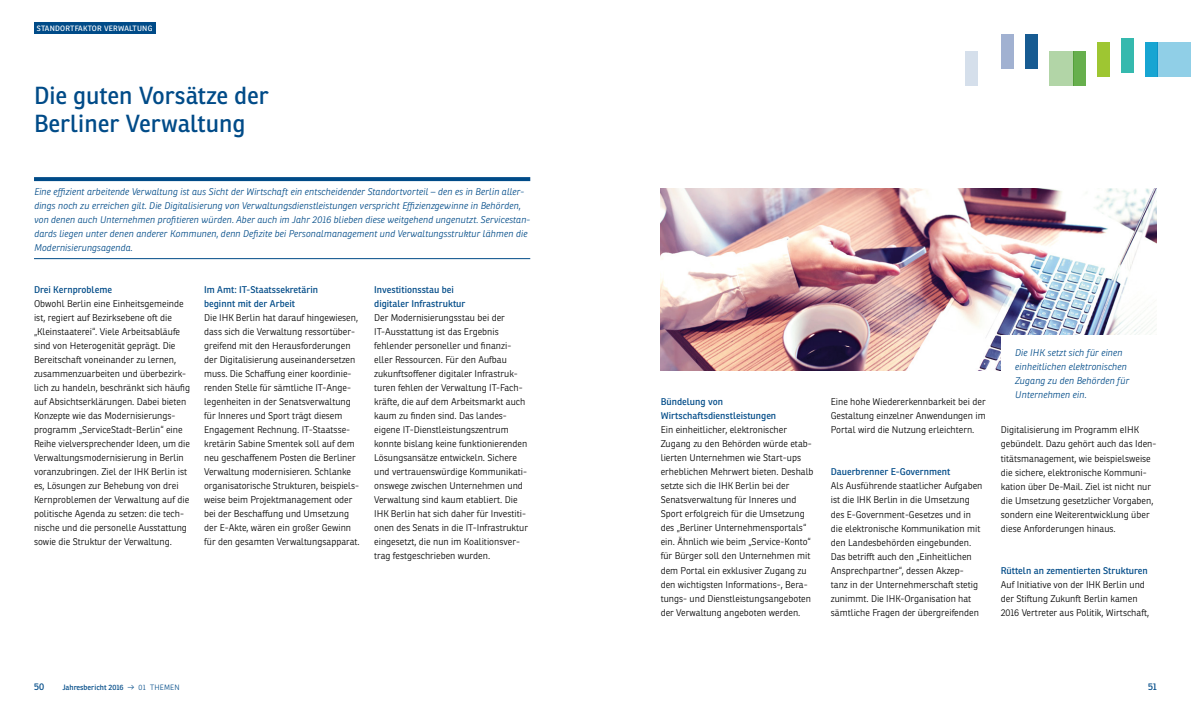
<style>
.page{position:relative;width:1191px;height:709px;background:#fff}
.page>*{position:absolute;margin:0;border:0;box-sizing:border-box;transform-origin:0 0}
.Kapitelheadline_24_2{font:24px/28px "Ronnia";color:#004b88}
.Fließ_9_5_14{font:300 9.5px/14px "Ronnia";color:#000}
.Einleser_9_5_14{font:italic 300 9.5px/14px "Ronnia";color:#004b88}
.Subline_9_5_14{font:9.5px/14px "Ronnia";color:#004b88}
.Zitat_9_5_14{font:italic 300 9.5px/14px "Ronnia";color:#004b88}
.t1{font:7.5px "Ronnia";color:#004b88}
.Geschäftsfeld_7_5_11{font:7.5px "Ronnia";letter-spacing:.03em;color:#fff}
.s1{font-weight:300}
</style>
<div class="page">
<div style="left:1157px;top:43px;width:34px;height:34px;background:#90cfe7"></div>
<div style="left:1049px;top:51px;width:24px;height:34px;background:#b2d5a7"></div>
<div style="left:965px;top:51px;width:12px;height:34px;background:#d2ddea"></div>
<div style="left:1001px;top:34px;width:12px;height:34px;background:#a1b1d1"></div>
<div style="left:1025px;top:34px;width:12px;height:34px;background:#175b92"></div>
<div style="left:1073px;top:51px;width:12px;height:34px;background:#67af4d"></div>
<div style="left:1097px;top:43px;width:12px;height:34px;background:#9ec632"></div>
<div style="left:1121px;top:38px;width:12px;height:34px;background:#35b9ae"></div>
<div style="left:1145px;top:43px;width:12px;height:34px;background:#17a5d2"></div>
<svg style="left:34px;top:177px;width:496px;height:4px;fill:#004b88"></svg>
<hr style="left:34px;top:258px;width:496px;height:1px;background:#004b88">
<img style="left:660px;top:188px;width:497px;height:182px">
<div style="left:1001px;top:335px;width:158px;height:64px;background:#fff"></div>
<div style="left:34px;top:23px;width:121px;height:11px;background:#004b88"></div>
<p class="Geschäftsfeld_7_5_11" style="left:37px;top:24px;width:117px">STANDORTFAKTOR VERWALTUNG</p>
<p class="Kapitelheadline_24_2" style="left:34px;top:81px;width:236px">Die guten Vorsätze der<br>Berliner Verwaltung</p>
<p class="Einleser_9_5_14" style="left:34px;top:185px;width:498px">Eine effizient arbeitende Verwaltung ist aus Sicht der Wirtschaft ein entscheidender Standortvorteil – den es in Berlin aller&shy;dings noch zu erreichen gilt. Die Digitalisierung von Verwaltungsdienstleistungen verspricht Effizienzgewinne in Behörden, von denen auch Unternehmen profitieren würden. Aber auch im Jahr 2016 blieben diese weitgehend ungenutzt. Servicestan&shy;dards liegen unter denen anderer Kommunen, denn Defizite bei Personalmanagement und Verwaltungsstruktur lähmen die Modernisierungsagenda.</p>
<p class="Subline_9_5_14" style="left:34px;top:283px;width:79px">Drei Kernprobleme</p>
<p class="Fließ_9_5_14" style="left:34px;top:297px;width:158px">Obwohl Berlin eine Einheitsgemeinde ist, regiert auf Bezirksebene oft die „Kleinstaaterei“. Viele Arbeitsabläufe sind von Heterogenität geprägt. Die Bereitschaft voneinander zu lernen, zusammenzuarbeiten und überbezirk&shy;lich zu handeln, beschränkt sich häufig auf Absichtserklärungen. Dabei bieten Konzepte wie das Modernisierungs&shy;programm „ServiceStadt-Berlin“ eine Reihe vielversprechender Ideen, um die Verwaltungsmodernisierung in Berlin voranzubringen. Ziel der IHK Berlin ist es, Lösungen zur Behebung von drei Kernproblemen der Verwaltung auf die politische Agenda zu setzen: die tech&shy;nische und die personelle Ausstattung sowie die Struktur der Verwaltung.</p>
<p class="Subline_9_5_14" style="left:204px;top:283px;width:116px">Im Amt: IT-Staatssekretärin beginnt mit der Arbeit</p>
<p class="Fließ_9_5_14" style="left:204px;top:311px;width:157px">Die IHK Berlin hat darauf hingewiesen, dass sich die Verwaltung ressortüber&shy;greifend mit den Herausforderungen der Digitalisierung auseinandersetzen muss. Die Schaffung einer koordinie&shy;renden Stelle für sämtliche IT-Ange&shy;legenheiten in der Senatsverwaltung für Inneres und Sport trägt diesem Engagement Rechnung. IT-Staatsse&shy;kretärin Sabine Smentek soll auf dem neu geschaffenem Posten die Berliner Verwaltung modernisieren. Schlanke organisatorische Strukturen, beispiels&shy;weise beim Projektmanagement oder bei der Beschaffung und Umsetzung der E-Akte, wären ein großer Gewinn für den gesamten Verwaltungsapparat.</p>
<p class="Subline_9_5_14" style="left:374px;top:283px;width:93px">Investitionsstau bei digitaler Infrastruktur</p>
<p class="Fließ_9_5_14" style="left:374px;top:311px;width:155px">Der Modernisierungsstau bei der IT-Ausstattung ist das Ergebnis fehlender personeller und finanzi&shy;eller Ressourcen. Für den Aufbau zukunftsoffener digitaler Infrastruk&shy;turen fehlen der Verwaltung IT-Fach&shy;kräfte, die auf dem Arbeitsmarkt auch kaum zu finden sind. Das landes&shy;eigene IT-Dienstleistungszentrum konnte bislang keine funktionierenden Lösungsansätze entwickeln. Sichere und vertrauenswürdige Kommunikati&shy;onswege zwischen Unternehmen und Verwaltung sind kaum etabliert. Die IHK Berlin hat sich daher für Investiti&shy;onen des Senats in die IT-Infrastruktur eingesetzt, die nun im Koalitionsver&shy;trag festgeschrieben wurden.</p>
<p class="Subline_9_5_14" style="left:660px;top:395px;width:117px">Bündelung von<br>Wirtschaftsdienstleistungen</p>
<p class="Fließ_9_5_14" style="left:660px;top:423px;width:154px">Ein einheitlicher, elektronischer Zugang zu den Behörden würde etab&shy;lierten Unternehmen wie Start-ups erheblichen Mehrwert bieten. Deshalb setzte sich die IHK Berlin bei der Senatsverwaltung für Inneres und Sport erfolgreich für die Umsetzung des „Berliner Unternehmensportals“ ein. Ähnlich wie beim „Service-Konto“ für Bürger soll den Unternehmen mit dem Portal ein exklusiver Zugang zu den wichtigsten Informations-, Bera&shy;tungs- und Dienstleistungsangeboten der Verwaltung angeboten werden.</p>
<p class="Fließ_9_5_14" style="left:830px;top:395px;width:156px;text-align:justify">Eine hohe Wiedererkennbarkeit bei der Gestaltung einzelner Anwendungen im Portal wird die Nutzung erleichtern.</p>
<p class="Subline_9_5_14" style="left:830px;top:465px;width:121px">Dauerbrenner E-Government</p>
<p class="Fließ_9_5_14" style="left:830px;top:479px;width:153px">Als Ausführende staatlicher Aufgaben ist die IHK Berlin in die Umsetzung des E-Government-Gesetzes und in die elektronische Kommunikation mit den Landesbehörden eingebunden.<br>Das betrifft auch den „Einheitlichen Ansprechpartner“, dessen Akzep&shy;tanz in der Unternehmerschaft stetig zunimmt. Die IHK-Organisation hat sämtliche Fragen der übergreifenden</p>
<p class="Zitat_9_5_14" style="left:1015px;top:346px;width:116px">Die IHK setzt sich für einen einheitlichen elektronischen<br>Zugang zu den Behörden für<br>Unternehmen ein.</p>
<p class="Fließ_9_5_14" style="left:1001px;top:423px;width:157px">Digitalisierung im Programm eIHK gebündelt. Dazu gehört auch das Iden&shy;titätsmanagement, wie beispielsweise die sichere, elektronische Kommuni&shy;kation über De-Mail. Ziel ist nicht nur die Umsetzung gesetzlicher Vorgaben, sondern eine Weiterentwicklung über diese Anforderungen hinaus.</p>
<p class="Subline_9_5_14" style="left:1001px;top:563px;width:148px">Rütteln an zementierten Strukturen</p>
<p class="Fließ_9_5_14" style="left:1001px;top:577px;width:150px">Auf Initiative von der IHK Berlin und der Stiftung Zukunft Berlin kamen<br>2016 Vertreter aus Politik, Wirtschaft,</p>
<p class="Subline_9_5_14" style="left:34px;top:679px;width:12px">50</p>
<p class="t1" style="left:63px;top:682px;width:119px">Jahresbericht 2016 <span class="s1">d 01 THEMEN</span></p>
<p class="Subline_9_5_14" style="left:1148px;top:679px;width:10px">51</p>
</div>
